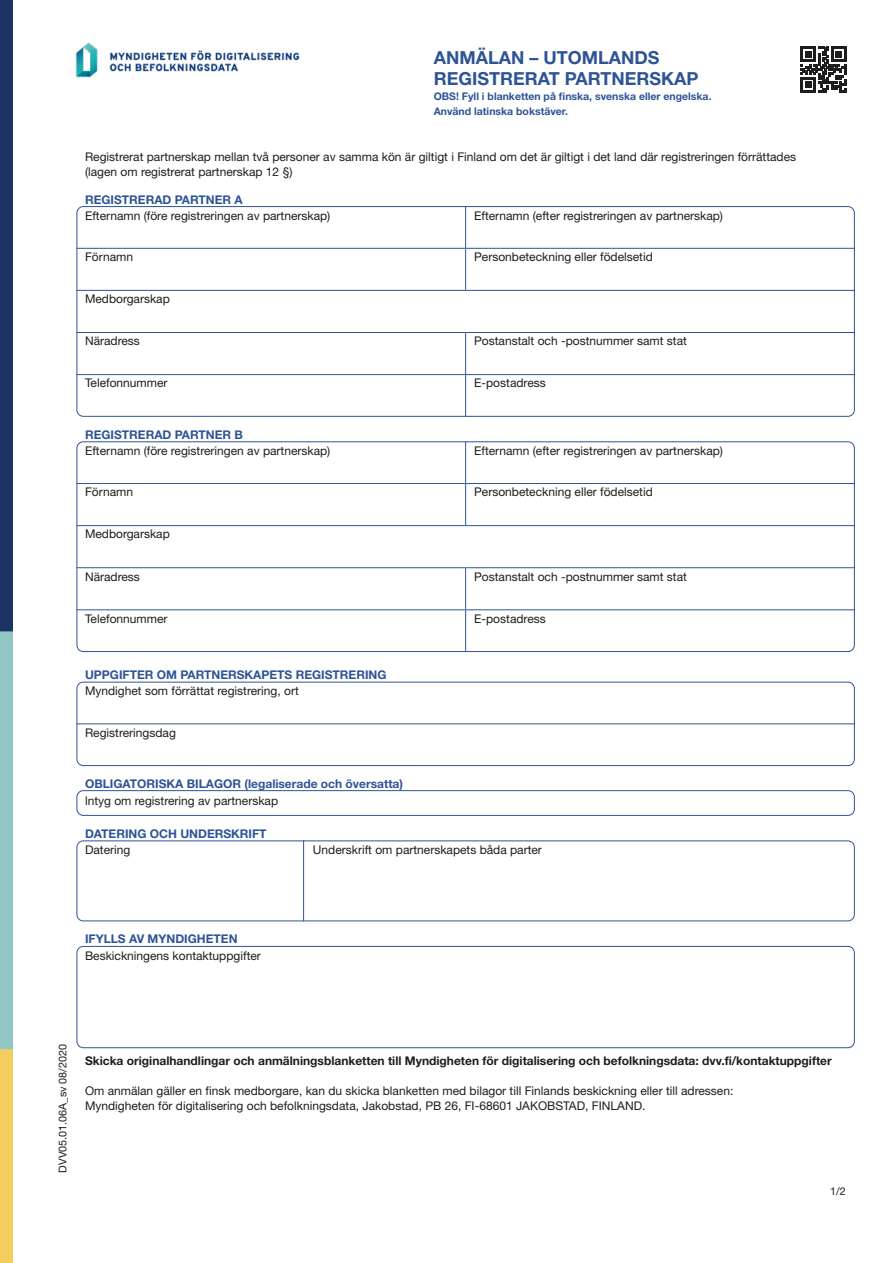
<style>
.page{position:relative;width:893px;height:1263px;background:#fff}
.page>*{position:absolute;margin:0;border:0;box-sizing:border-box;transform-origin:0 0}
.t1{font:700 18px/21.6px "Helvetica Neue LT Std";color:#2e5496}
.t2{font:12px/15px "Helvetica Neue LT Std";color:#1d1d1b}
.t3{font:700 12px "Helvetica Neue LT Std";color:#2e5496}
.t4{font:700 12px "Helvetica Neue LT Std";color:#1d1d1b}
.t5{font:10.8px "Helvetica Neue LT Std";color:#1d1d1b}
.t6{font:700 10.5px/15px "Helvetica Neue LT Std";color:#2e5496}
</style>
<div class="page">
<img style="left:0;top:1px;width:13px;height:1262px">
<div style="left:77px;top:206px;width:778px;height:211px;border:1px solid #2e5496;border-radius:6px"></div>
<div style="left:77px;top:441px;width:778px;height:211px;border:1px solid #2e5496;border-radius:6px"></div>
<div style="left:77px;top:682px;width:778px;height:84px;border:1px solid #2e5496;border-radius:6px"></div>
<div style="left:77px;top:840px;width:778px;height:81px;border:1px solid #2e5496;border-radius:6px"></div>
<div style="left:77px;top:946px;width:778px;height:102px;border:1px solid #2e5496;border-radius:6px"></div>
<div style="left:77px;top:790px;width:778px;height:26px;border:1px solid #2e5496;border-radius:6px"></div>
<hr style="left:465px;top:206px;width:1px;height:42px;background:#2e5496">
<hr style="left:77px;top:248px;width:389px;height:1px;background:#2e5496">
<hr style="left:466px;top:248px;width:389px;height:1px;background:#2e5496">
<hr style="left:465px;top:249px;width:1px;height:41px;background:#2e5496">
<hr style="left:77px;top:290px;width:389px;height:1px;background:#2e5496">
<hr style="left:466px;top:290px;width:389px;height:1px;background:#2e5496">
<hr style="left:77px;top:332px;width:389px;height:1px;background:#2e5496">
<hr style="left:466px;top:332px;width:389px;height:1px;background:#2e5496">
<hr style="left:465px;top:333px;width:1px;height:41px;background:#2e5496">
<hr style="left:77px;top:374px;width:389px;height:1px;background:#2e5496">
<hr style="left:466px;top:374px;width:389px;height:1px;background:#2e5496">
<hr style="left:465px;top:375px;width:1px;height:42px;background:#2e5496">
<hr style="left:465px;top:441px;width:1px;height:42px;background:#2e5496">
<hr style="left:77px;top:483px;width:389px;height:1px;background:#2e5496">
<hr style="left:466px;top:483px;width:389px;height:1px;background:#2e5496">
<hr style="left:465px;top:484px;width:1px;height:41px;background:#2e5496">
<hr style="left:77px;top:525px;width:389px;height:1px;background:#2e5496">
<hr style="left:466px;top:525px;width:389px;height:1px;background:#2e5496">
<hr style="left:77px;top:567px;width:389px;height:1px;background:#2e5496">
<hr style="left:466px;top:567px;width:389px;height:1px;background:#2e5496">
<hr style="left:465px;top:568px;width:1px;height:41px;background:#2e5496">
<hr style="left:77px;top:609px;width:389px;height:1px;background:#2e5496">
<hr style="left:466px;top:609px;width:389px;height:1px;background:#2e5496">
<hr style="left:465px;top:610px;width:1px;height:42px;background:#2e5496">
<hr style="left:77px;top:723px;width:778px;height:1px;background:#2e5496">
<hr style="left:303px;top:840px;width:1px;height:81px;background:#2e5496">
<svg style="left:801px;top:47px;width:45px;height:45px"></svg>
<img style="left:75px;top:42px;width:225px;height:36px">
<p class="t1" style="left:434px;top:46px;width:266px">ANMÄLAN – UTOMLANDS<br>REGISTRERAT PARTNERSKAP</p>
<h1 class="t6" style="left:434px;top:89px;width:279px">OBS! Fyll i blanketten på finska, svenska eller engelska.<br>Använd latinska bokstäver.</h1>
<p class="t2" style="left:85px;top:149px;width:713px">Registrerat partnerskap mellan två personer av samma kön är giltigt i Finland om det är giltigt i det land där registreringen förrättades (lagen om registrerat partnerskap 12 §)</p>
<h2 class="t3" style="left:85px;top:192px;width:159px">REGISTRERAD PARTNER A</h2>
<p class="t2" style="left:85px;top:208px;width:247px">Efternamn (före registreringen av partnerskap)</p>
<p class="t2" style="left:474px;top:208px;width:250px">Efternamn (efter registreringen av partnerskap)</p>
<p class="t2" style="left:85px;top:249px;width:50px">Förnamn</p>
<p class="t2" style="left:474px;top:249px;width:180px">Personbeteckning eller födelsetid</p>
<p class="t2" style="left:85px;top:291px;width:86px">Medborgarskap</p>
<p class="t2" style="left:85px;top:333px;width:56px">Näradress</p>
<p class="t2" style="left:474px;top:333px;width:214px">Postanstalt och -postnummer samt stat</p>
<p class="t2" style="left:85px;top:375px;width:84px">Telefonnummer</p>
<p class="t2" style="left:474px;top:375px;width:73px">E-postadress</p>
<h2 class="t3" style="left:85px;top:427px;width:159px">REGISTRERAD PARTNER B</h2>
<p class="t2" style="left:85px;top:443px;width:247px">Efternamn (före registreringen av partnerskap)</p>
<p class="t2" style="left:474px;top:443px;width:250px">Efternamn (efter registreringen av partnerskap)</p>
<p class="t2" style="left:85px;top:484px;width:50px">Förnamn</p>
<p class="t2" style="left:474px;top:484px;width:180px">Personbeteckning eller födelsetid</p>
<p class="t2" style="left:85px;top:526px;width:86px">Medborgarskap</p>
<p class="t2" style="left:85px;top:569px;width:56px">Näradress</p>
<p class="t2" style="left:474px;top:569px;width:214px">Postanstalt och -postnummer samt stat</p>
<p class="t2" style="left:85px;top:611px;width:84px">Telefonnummer</p>
<p class="t2" style="left:474px;top:611px;width:73px">E-postadress</p>
<h2 class="t3" style="left:85px;top:667px;width:303px">UPPGIFTER OM PARTNERSKAPETS REGISTRERING</h2>
<p class="t2" style="left:85px;top:683px;width:215px">Myndighet som förrättat registrering, ort</p>
<p class="t2" style="left:85px;top:725px;width:92px">Registreringsdag</p>
<h2 class="t3" style="left:85px;top:776px;width:319px">OBLIGATORISKA BILAGOR (legaliserade och översatta)</h2>
<p class="t2" style="left:85px;top:793px;width:195px">lntyg om registrering av partnerskap</p>
<h2 class="t3" style="left:85px;top:826px;width:183px">DATERING OCH UNDERSKRIFT</h2>
<p class="t2" style="left:85px;top:842px;width:47px">Datering</p>
<p class="t2" style="left:313px;top:842px;width:230px">Underskrift om partnerskapets båda parter</p>
<h2 class="t3" style="left:85px;top:932px;width:154px">IFYLLS AV MYNDIGHETEN</h2>
<p class="t2" style="left:85px;top:948px;width:177px">Beskickningens kontaktuppgifter</p>
<p class="t5" style="left:56px;top:1172px;width:130px;rotate:-90deg">DVV05.01.06A_sv 08/2020</p>
<p class="t4" style="left:85px;top:1054px;width:748px">Skicka originalhandlingar och anmälningsblanketten till Myndigheten för digitalisering och befolkningsdata: dvv.fi/kontaktuppgifter</p>
<p class="t2" style="left:85px;top:1083px;width:650px">Om anmälan gäller en finsk medborgare, kan du skicka blanketten med bilagor till Finlands beskickning eller till adressen:<br>Myndigheten för digitalisering och befolkningsdata, Jakobstad, PB 26, FI-68601 JAKOBSTAD, FINLAND.</p>
<p class="t5" style="left:830px;top:1185px;width:17px">1/2</p>
</div>
